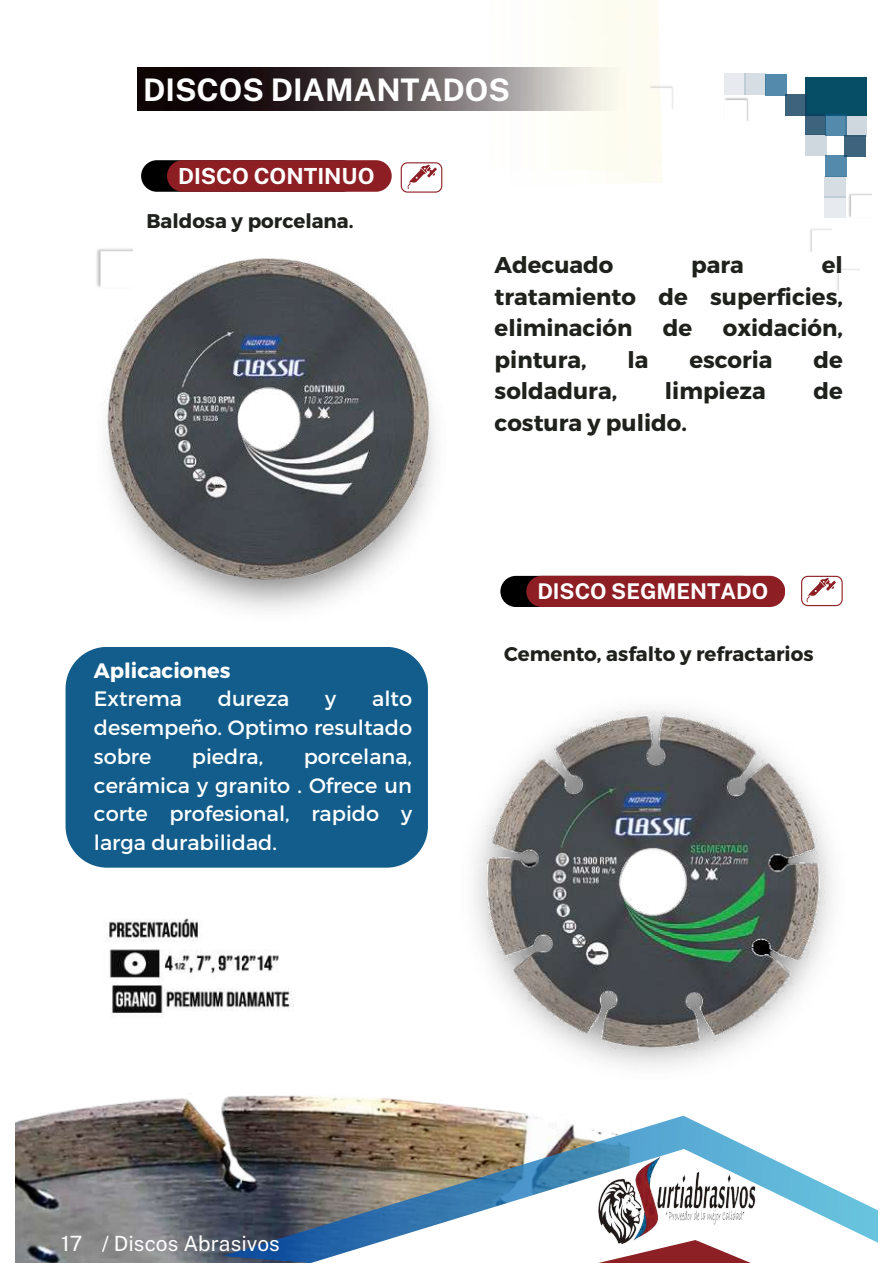
<style>
.page{position:relative;width:893px;height:1264px;background:#fff}
.page>*{position:absolute;margin:0;border:0;box-sizing:border-box;transform-origin:0 0}
.t1{font:700 31.05px "Public Sans";color:#fff}
.t2{font:700 22.8px/31.5px "Montserrat";color:#1f211d;text-align:justify}
.t3{font:700 22.2px "Public Sans";color:#fff}
.t4{font:700 21.75px "Public Sans";color:#fff}
.t5{font:21px "Public Sans";color:#fff}
.t6{font:20.85px/28.8px "Montserrat";color:#fff;text-align:justify}
.t7{font:700 20.85px "Montserrat";color:#fff}
.t8{font:700 19.8px "Montserrat";color:#1f211d}
</style>
<div class="page">
<img style="left:15px;top:1095px;width:512px;height:167px">
<svg style="left:222px;top:1115px;width:528px;height:33px"></svg>
<img style="left:163px;top:1148px;width:715px;height:114px">
<img style="left:595px;top:1151px;width:162px;height:88px">
<svg style="left:183px;top:1239px;width:695px;height:23px"></svg>
<img style="left:479px;top:703px;width:347px;height:348px">
<img style="left:96px;top:248px;width:346px;height:346px">
<img style="left:109px;top:918px;width:186px;height:96px">
<img style="left:138px;top:68px;width:487px;height:42px">
<div style="left:66px;top:647px;width:362px;height:220px;background:#125d8b;border-radius:42px"></div>
<svg style="left:801px;top:576px;width:41px;height:30px"></svg>
<div style="left:500px;top:576px;width:257px;height:31px;background:#000;border-radius:16px"></div>
<div style="left:526px;top:576px;width:259px;height:31px;background:#8d1f24;border-radius:16px"></div>
<svg style="left:400px;top:162px;width:42px;height:31px"></svg>
<div style="left:141px;top:160px;width:217px;height:32px;background:#000;border-radius:16px"></div>
<div style="left:167px;top:160px;width:224px;height:32px;background:#8d1f24;border-radius:16px"></div>
<img style="left:810px;top:229px;width:21px;height:23px">
<img style="left:866px;top:193px;width:5px;height:3px">
<img style="left:837px;top:269px;width:22px;height:23px">
<svg style="left:745px;top:74px;width:121px;height:143px"></svg>
<div style="left:724px;top:74px;width:21px;height:21px;background:#e7ebef"></div>
<img style="left:725px;top:97px;width:24px;height:23px">
<img style="left:648px;top:85px;width:25px;height:23px">
<h1 class="t1" style="left:143px;top:72px;width:368px">DISCOS DIAMANTADOS</h1>
<p class="t3" style="left:178px;top:162px;width:198px">DISCO CONTINUO</p>
<p class="t8" style="left:146px;top:208px;width:209px">Baldosa y porcelana.</p>
<p class="t7" style="left:94px;top:656px;width:138px">Aplicaciones</p>
<p class="t6" style="left:94px;top:683px;width:90px">Extrema</p>
<p class="t6" style="left:218px;top:683px;width:73px">dureza</p>
<p class="t6" style="left:325px;top:683px;width:13px">y</p>
<p class="t6" style="left:94px;top:683px;width:319px;text-indent:278px">alto desempeño. Optimo resultado sobre</p>
<p class="t6" style="left:192px;top:741px;width:73px">piedra,</p>
<p class="t6" style="left:94px;top:741px;width:319px;text-indent:210px">porcelana, cerámica y granito . Ofrece un corte profesional, rapido y larga durabilidad.</p>
<p class="t2" style="left:494px;top:248px;width:120px">Adecuado</p>
<p class="t2" style="left:691px;top:248px;width:54px">para</p>
<p class="t2" style="left:494px;top:248px;width:350px;text-indent:327px">el tratamiento de superficies, eliminación</p>
<p class="t2" style="left:662px;top:311px;width:31px">de</p>
<p class="t2" style="left:722px;top:311px;width:122px">oxidación,</p>
<p class="t2" style="left:494px;top:343px;width:93px">pintura,</p>
<p class="t2" style="left:627px;top:343px;width:23px">la</p>
<p class="t2" style="left:689px;top:343px;width:85px">escoria</p>
<p class="t2" style="left:813px;top:343px;width:31px">de</p>
<p class="t2" style="left:494px;top:374px;width:124px">soldadura,</p>
<p class="t2" style="left:665px;top:374px;width:102px">limpieza</p>
<p class="t2" style="left:813px;top:374px;width:31px">de</p>
<p class="t2" style="left:494px;top:406px;width:194px">costura y pulido.</p>
<p class="t4" style="left:537px;top:578px;width:232px">DISCO SEGMENTADO</p>
<p class="t8" style="left:504px;top:641px;width:311px">Cemento, asfalto y refractarios</p>
<p class="t5" style="left:61px;top:1230px;width:220px">17 / Discos Abrasivos</p>
</div>
